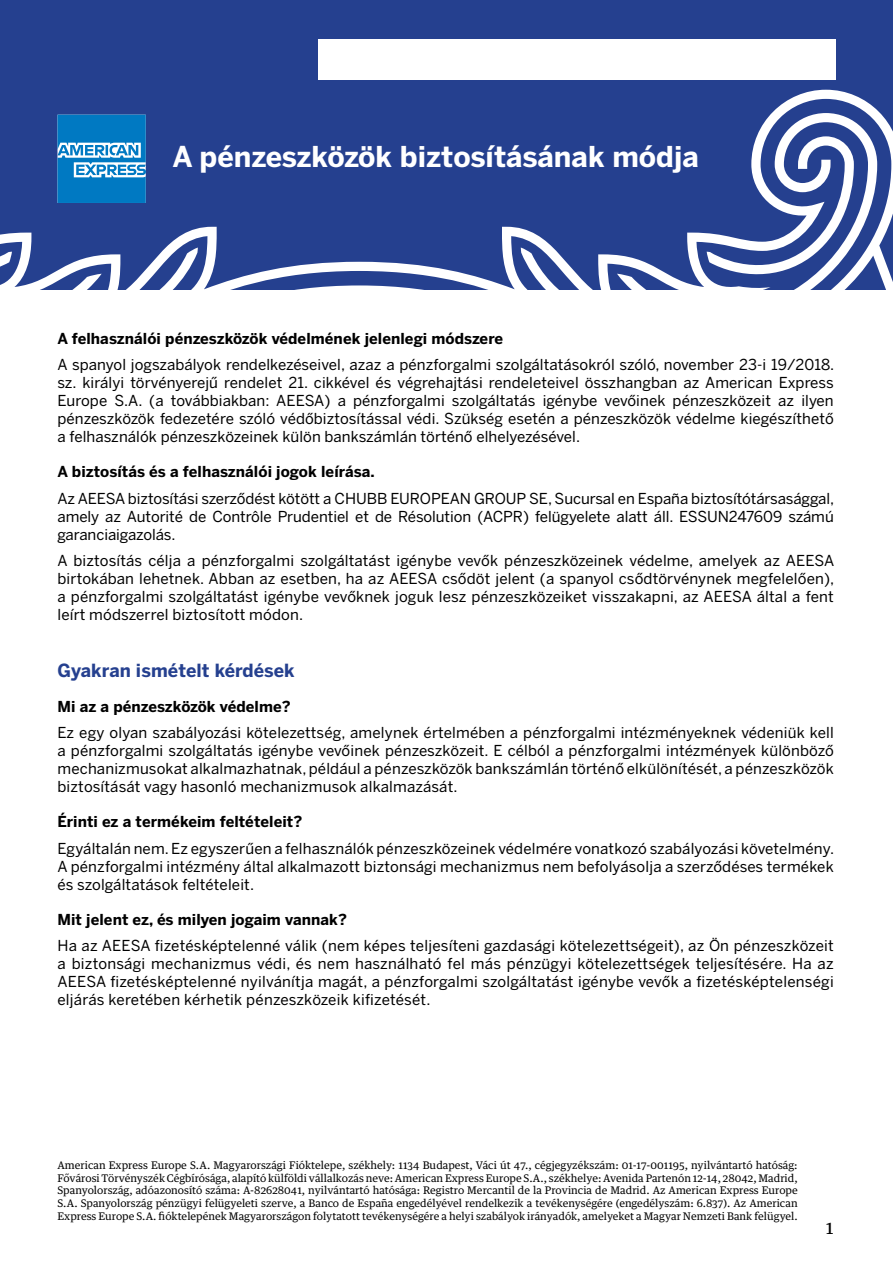
<style>
.page{position:relative;width:893px;height:1263px;background:#fff}
.page>*{position:absolute;margin:0;border:0;box-sizing:border-box;transform-origin:0 0}
.t1{font:700 28.5px "Benton Sans CE";color:#fff}
.t2{font:700 18px "Benton Sans CE";letter-spacing:.005em;color:#25408f}
.t3{font:18px "Guardian Text Egyp";color:#000}
.t4{font:15px/18px "Benton Sans CE Regular";color:#000;text-align:justify}
.t5{font:700 15px "Benton Sans CE";color:#000}
.t6{font:10.5px/12.6px "Guardian Text Egyp";color:#000}
</style>
<div class="page">
<div style="left:0;top:0;width:893px;height:289px;background:#25408f"></div>
<svg style="left:0;top:90px;width:893px;height:200px"></svg>
<div style="left:318px;top:39px;width:518px;height:41px;background:#fff"></div>
<svg style="left:57px;top:115px;width:89px;height:88px"></svg>
<h1 class="t1" style="left:172px;top:138px;width:528px">A pénzeszközök biztosításának módja</h1>
<h1 class="t1" style="left:172px;top:138px;width:305px">Safeguarding method</h1>
<p class="t5" style="left:57px;top:329px;width:447px">A felhasználói pénzeszközök védelmének jelenlegi módszere</p>
<p class="t4" style="left:57px;top:356px;width:778px">A spanyol jogszabályok rendelkezéseivel, azaz a pénzforgalmi szolgáltatásokról szóló, november 23-i 19/2018. sz. királyi törvényerejű rendelet 21. cikkével és végrehajtási rendeleteivel összhangban az American Express Europe S.A. (a továbbiakban: AEESA) a pénzforgalmi szolgáltatás igénybe vevőinek pénzeszközeit az ilyen pénzeszközök fedezetére szóló védőbiztosítással védi. Szükség esetén a pénzeszközök védelme kiegészíthető a felhasználók pénzeszközeinek külön bankszámlán történő elhelyezésével.</p>
<p class="t5" style="left:57px;top:462px;width:319px">A biztosítás és a felhasználói jogok leírása.</p>
<p class="t4" style="left:57px;top:489px;width:778px">Az AEESA biztosítási szerződést kötött a CHUBB EUROPEAN GROUP SE, Sucursal en España biztosítótársasággal, amely az Autorité de Contrôle Prudentiel et de Résolution (ACPR) felügyelete alatt áll. ESSUN247609 számú garanciaigazolás.</p>
<p class="t4" style="left:57px;top:552px;width:778px">A biztosítás célja a pénzforgalmi szolgáltatást igénybe vevők pénzeszközeinek védelme, amelyek az AEESA birtokában lehetnek. Abban az esetben, ha az AEESA csődöt jelent (a spanyol csődtörvénynek megfelelően), a pénzforgalmi szolgáltatást igénybe vevőknek joguk lesz pénzeszközeiket visszakapni, az AEESA által a fent leírt módszerrel biztosított módon.</p>
<p class="t5" style="left:57px;top:329px;width:258px">Current Safeguard Method in force</p>
<p class="t4" style="left:57px;top:356px;width:778px;text-align:left">In compliance with the provisions of Article 21 Royal Decree-Law 19/2018 of 23 November on payment services and ts implementing regulations, American Express Europe, S.A. (hereinafter “AEESA”) safegua ds the fund of the payment service users using a safeguardin insurance for the coverage of such funds. If necessary, the safeguarding o funds may be supplemented by the deposit of users’ fu ds in a separate bank account.</p>
<p class="t4" style="left:57px;top:489px;width:778px">company supervised by the Autorité de Contrôle Prudentiel et de Résolution (ACPR). Certificate of Guarantee<br>No. ESSUN247609.</p>
<p class="t4" style="left:57px;top:552px;width:778px">event that AEESA is declared bankrupt (in accordance with Spanish bankruptcy law), payment service users will have a preferential right to the collec ion of their funds, safeguarded by AEESA under the method described above.</p>
<p class="t2" style="left:57px;top:659px;width:239px">Gyakran ismételt kérdések</p>
<p class="t5" style="left:57px;top:697px;width:235px">Mi az a pénzeszközök védelme?</p>
<p class="t4" style="left:57px;top:724px;width:778px">Ez egy olyan szabályozási kötelezettség, amelynek értelmében a pénzforgalmi intézményeknek védeniük kell a pénzforgalmi szolgáltatás igénybe vevőinek pénzeszközeit. E célból a pénzforgalmi intézmények különböző mechanizmusokat alkalmazhatnak, például a pénzeszközök bankszámlán történő elkülönítését, a pénzeszközök biztosítását vagy hasonló mechanizmusok alkalmazását.</p>
<p class="t5" style="left:57px;top:812px;width:246px">Érinti ez a termékeim feltételeit?</p>
<p class="t4" style="left:57px;top:839px;width:778px">Egyáltalán nem. Ez egyszerűen a felhasználók pénzeszközeinek védelmére vonatkozó szabályozási követelmény.<br>A pénzforgalmi intézmény által alkalmazott biztonsági mechanizmus nem befolyásolja a szerződéses termékek és szolgáltatások feltételeit.</p>
<p class="t5" style="left:57px;top:910px;width:291px">Mit jelent ez, és milyen jogaim vannak?</p>
<p class="t4" style="left:57px;top:937px;width:778px">Ha az AEESA fizetésképtelenné válik (nem képes teljesíteni gazdasági kötelezettségeit), az Ön pénzeszközeit a biztonsági mechanizmus védi, és nem használható fel más pénzügyi kötelezettségek teljesítésére. Ha az AEESA fizetésképtelenné nyilvánítja magát, a pénzforgalmi szolgáltatást igénybe vevők a fizetésképtelenségi eljárás keretében kérhetik pénzeszközeik kifizetését.</p>
<p class="t4" style="left:57px;top:726px;width:763px">users. For this purpose, payment institutions can use different mechanisms, such as segregating the funds in a bank account, covering the funds with an insurance or using similar mechanisms.</p>
<p class="t5" style="left:57px;top:779px;width:351px">Does thi affect the conditions of my products?</p>
<p class="t5" style="left:57px;top:858px;width:353px">What d es this mean a d what rights do I have?</p>
<p class="t4" style="left:57px;top:939px;width:200px">the bankruptcy proceedings.</p>
<p class="t6" style="left:57px;top:1158px;width:742px;text-align:justify">American Express Europe S.A. Magyarországi Fióktelepe, székhely: 1134 Budapest, Váci út 47., cégjegyzékszám: 01-17-001195, nyilvántartó hatóság:<br>Fővárosi Törvényszék Cégbírósága, alapító külföldi vállalkozás neve: American Express Europe S.A., székhelye: Avenida Partenón 12-14, 28042, Madrid, Spanyolország, adóazonosító száma: A-82628041, nyilvántartó hatósága: Registro Mercantil de la Provincia de Madrid. Az American Express Europe S.A. Spanyolország pénzügyi felügyeleti szerve, a Banco de España engedélyével rendelkezik a tevékenységére (engedélyszám: 6.837). Az American Express Europe S.A. fióktelepének Magyarországon folytatott tevékenységére a helyi szabályok irányadók, amelyeket a Magyar Nemzeti Bank felügyel.</p>
<p class="t6" style="left:57px;top:1158px;width:742px;text-indent:156px">(Hungary branch), regist red office: Váci út 47, Budapest 113 , Hungary, company registration number: 01-17-001195, registration authority: Capital Tribunal as Court of Registration, name of founding foreign company: American Express Europe S.A., seat: Avenida Partenón 12-14 28042, Madrid, Spain, fiscal identification number: A-82628041, regist ation authority: Madrid Mercantile Register. American Express Europe S.A. is authorised in Spain by the Banco de España (reference number 6.837). To the c ivities of American Express Europe S A.’s branch i Hungary, local rules apply which can be enforced by the National Ba k of Hungary.</p>
<p class="t3" style="left:826px;top:1212px;width:9px">1</p>
</div>
